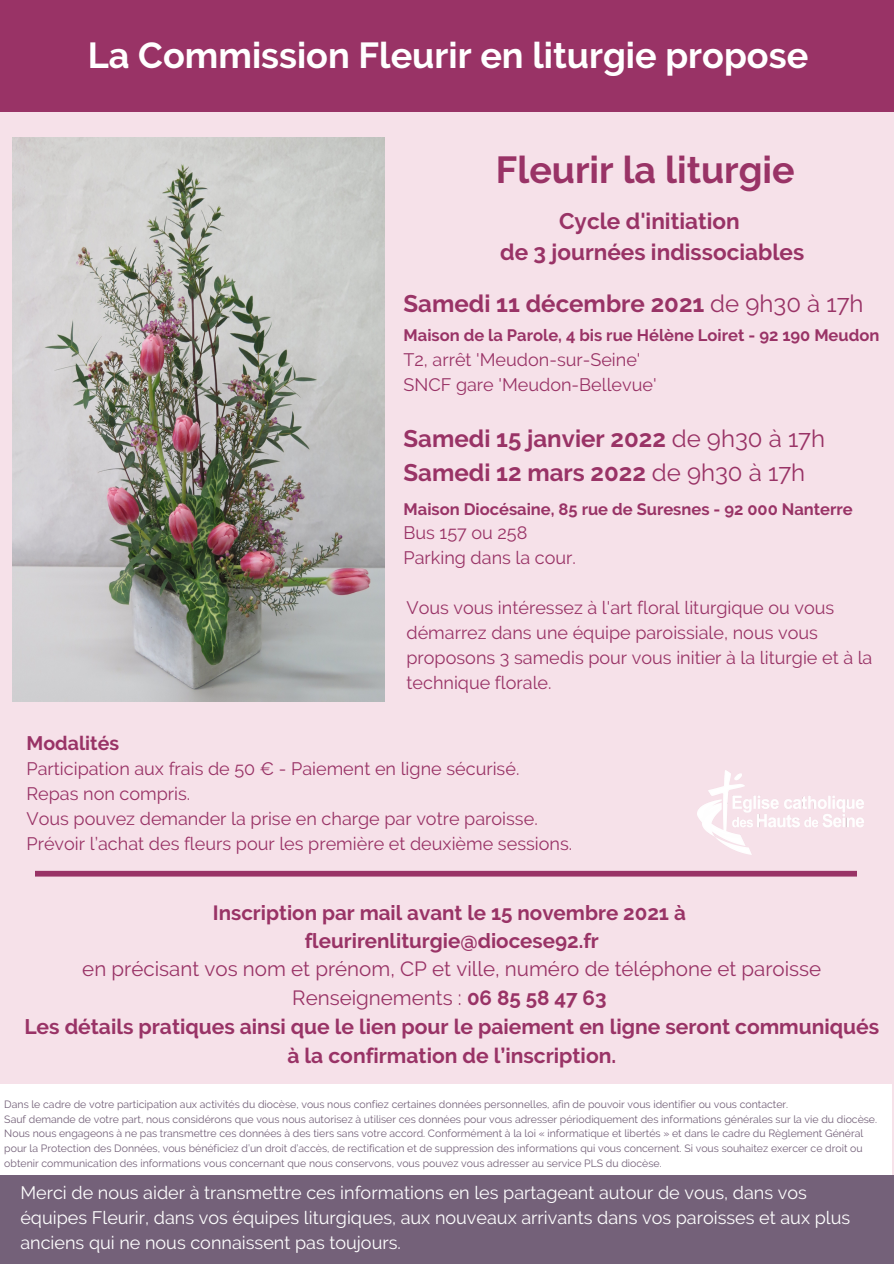
<style>
.page{position:relative;width:894px;height:1264px;background:#fff}
.page>*{position:absolute;margin:0;border:0;box-sizing:border-box;transform-origin:0 0}
.t1{font:700 37.5px "Raleway";color:#936}
.t2{font:700 36px "Raleway";color:#fff}
.t3{font:700 24px "Raleway";color:#936}
.t4{font:700 22.5px "Raleway";color:#936}
.t5{font:700 21px/29.2px "Raleway";color:#936;text-align:center}
.t6{font:20.55px "Raleway";color:#936}
.t7{font:700 20.55px "Raleway";color:#936}
.t8{font:700 19.5px "Raleway";color:#936}
.t9{font:18px/24.8px "Raleway";color:#936}
.t10{font:18px/24.8px "Raleway";color:#fff}
.t11{font:700 16.5px "Raleway";color:#936}
.t12{font:10.5px/14.7px "Raleway";color:#746179}
.s1{font-weight:400}
.s2{font-weight:700}
</style>
<div class="page">
<div style="left:0;top:0;width:893px;height:1263px;background:#f6e1e9"></div>
<div style="left:0;top:1084px;width:891px;height:90px;background:#fff"></div>
<img style="left:12px;top:137px;width:372px;height:564px">
<div style="left:0;top:0;width:893px;height:111px;background:#936"></div>
<div style="left:0;top:1175px;width:892px;height:88px;background:#746179"></div>
<img style="left:697px;top:770px;width:166px;height:84px">
<svg style="left:36px;top:854px;width:819px;height:23px"></svg>
<p class="t2" style="left:88px;top:34px;width:721px">La Commission Fleurir en liturgie propose</p>
<p class="t1" style="left:495px;top:148px;width:300px">Fleurir la liturgie</p>
<p class="t4" style="left:559px;top:207px;width:182px">Cycle d'initiation</p>
<p class="t4" style="left:500px;top:239px;width:305px">de 3 journées indissociables</p>
<p class="t3" style="left:403px;top:289px;width:461px">Samedi 11 décembre 2021 <span class="s1">de 9h30 à 17h</span></p>
<p class="t11" style="left:403px;top:326px;width:477px">Maison de la Parole, 4 bis rue Hélène Loiret - 92 190 Meudon</p>
<p class="t9" style="left:403px;top:347px;width:238px">T2, arrêt 'Meudon-sur-Seine'</p>
<p class="t9" style="left:403px;top:372px;width:254px">SNCF gare 'Meudon-Bellevue'</p>
<p class="t3" style="left:403px;top:425px;width:423px">Samedi 15 janvier 2022 <span class="s1">de 9h30 à 17h</span></p>
<p class="t3" style="left:403px;top:458px;width:403px">Samedi 12 mars 2022 <span class="s1">de 9h30 à 17h</span></p>
<p class="t11" style="left:403px;top:499px;width:450px">Maison Diocésaine, 85 rue de Suresnes - 92 000 Nanterre</p>
<p class="t9" style="left:403px;top:520px;width:125px">Bus 157 ou 258</p>
<p class="t9" style="left:403px;top:545px;width:174px">Parking dans la cour.</p>
<p class="t9" style="left:406px;top:595px;width:467px">Vous vous intéressez à l'art floral liturgique ou vous démarrez dans une équipe paroissiale, nous vous proposons 3 samedis pour vous initier à la liturgie et à la technique florale.</p>
<p class="t8" style="left:26px;top:732px;width:94px">Modalités</p>
<p class="t9" style="left:26px;top:756px;width:494px">Participation aux frais de 50 € - Paiement en ligne sécurisé.</p>
<p class="t9" style="left:26px;top:781px;width:165px">Repas non compris.</p>
<p class="t9" style="left:26px;top:806px;width:512px">Vous pouvez demander la prise en charge par votre paroisse.</p>
<p class="t9" style="left:26px;top:830px;width:547px">Prévoir l’achat des fleurs pour les première et deuxième sessions.</p>
<p class="t7" style="left:213px;top:900px;width:474px">Inscription par mail avant le 15 novembre 2021 à</p>
<p class="t7" style="left:304px;top:929px;width:295px">fleurirenliturgie@diocese92.fr</p>
<p class="t6" style="left:82px;top:957px;width:740px">en précisant vos nom et prénom, CP et ville, numéro de téléphone et paroisse</p>
<p class="t6" style="left:292px;top:985px;width:315px">Renseignements : <span class="s2">06 85 58 47 63</span></p>
<p class="t5" style="left:24px;top:1011px;width:856px">Les détails pratiques ainsi que le lien pour le paiement en ligne seront communiqués à la confirmation de l’inscription.</p>
<p class="t12" style="left:4px;top:1096px;width:785px">Dans le cadre de votre participation aux activités du diocèse, vous nous confiez certaines données personnelles, afin de pouvoir vous identifier ou vous contacter.</p>
<p class="t12" style="left:4px;top:1111px;width:874px">Sauf demande de votre part, nous considérons que vous nous autorisez à utiliser ces données pour vous adresser périodiquement des informations générales sur la vie du diocèse.<br>Nous nous engageons à ne pas transmettre ces données à des tiers sans votre accord. Conformément à la loi « informatique et libertés » et dans le cadre du Règlement Général pour la Protection des Données, vous bénéficiez d’un droit d’accès, de rectification et de suppression des informations qui vous concernent. Si vous souhaitez exercer ce droit ou obtenir communication des informations vous concernant que nous conservons, vous pouvez vous adresser au service PLS du diocèse.</p>
<p class="t10" style="left:20px;top:1180px;width:831px">Merci de nous aider à transmettre ces informations en les partageant autour de vous, dans vos équipes Fleurir, dans vos équipes liturgiques, aux nouveaux arrivants dans vos paroisses et aux plus anciens qui ne nous connaissent pas toujours.</p>
</div>
